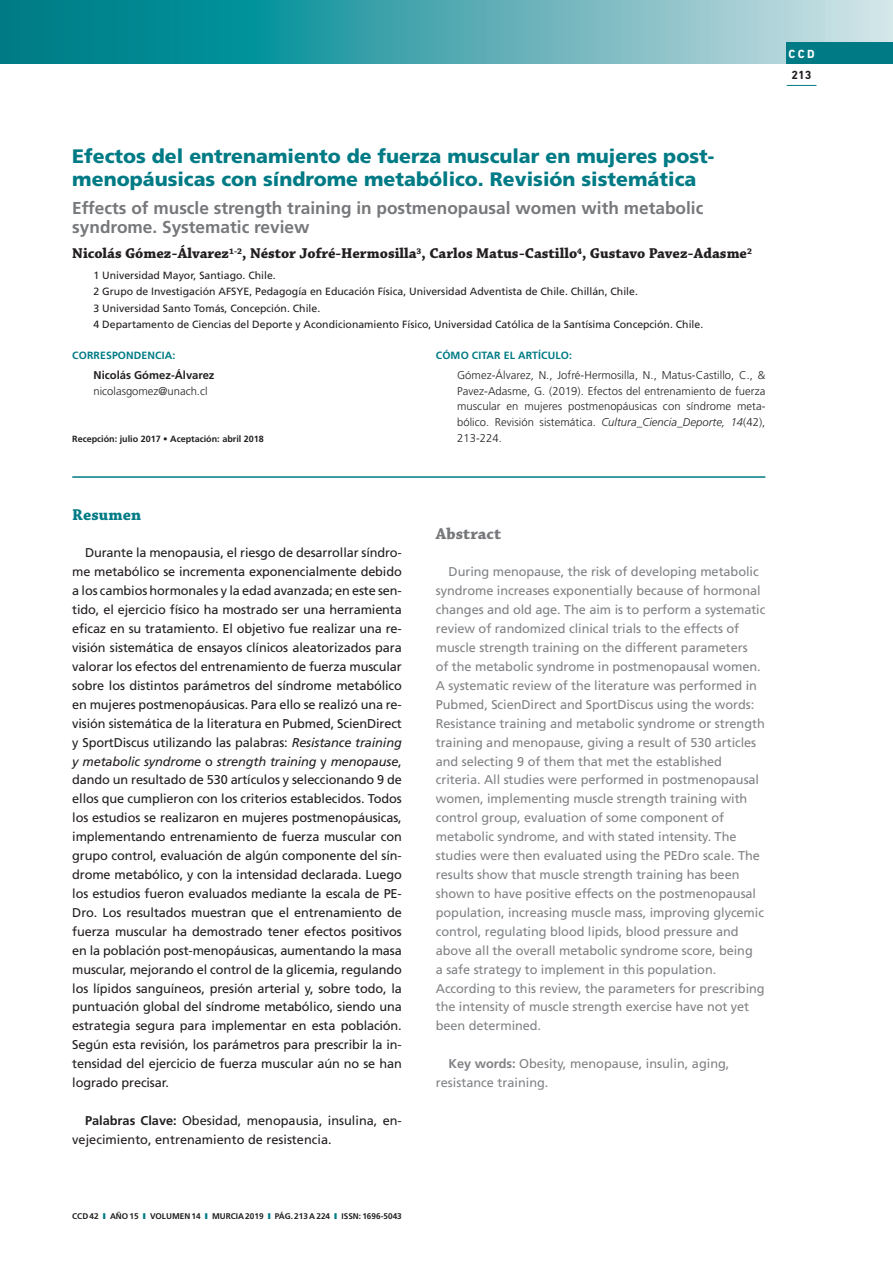
<style>
.page{position:relative;width:893px;height:1263px;background:#fff}
.page>*{position:absolute;margin:0;border:0;box-sizing:border-box;transform-origin:0 0}
._00-Titulo_español{font:900 19.5px/22.5px "Frutiger LT Std";color:#007b85}
._01-Titulo_Inglés{font:700 17.25px/19.5px "Frutiger LT Std";color:#76787b}
._06-Abstrac{font:700 16.5px "Chaparral Pro";letter-spacing:.005em;color:#76787b}
._05-Resumen{font:700 16.5px "Chaparral Pro";letter-spacing:.01em;color:#007b85}
._02-Autor{font:700 15px "Chaparral Pro";color:#231f20}
._07-Texto_Resumen{font:12.75px/18.9px "Frutiger LT Std";color:#231f20;text-align:justify}
._08-Texto_Abstract{font:12.75px/18.9px "Frutiger LT Std";letter-spacing:-.005em;color:#808285}
.t1{font:700 12px "DIN Next LT Pro";color:#fff}
.t2{font:700 12px "DIN Next LT Pro";color:#231f20}
._04-Dirección{font:300 11.25px/15.8px "Frutiger LT Std";letter-spacing:.005em;color:#231f20;text-align:justify}
._04-Dirección-2{font:700 11.25px "Frutiger LT Std";color:#231f20}
._03-Cargo{font:10.5px "Frutiger LT Std";color:#231f20}
.t3{font:700 10.5px "Frutiger LT Std";letter-spacing:.01em;color:#007b85}
.t4{font:700 9px "Frutiger LT Std";color:#231f20}
.t5{font:700 8.25px "Frutiger LT Std";color:#231f20}
.s1{font-style:italic}
.s2{font-weight:700}
.s3{font-weight:900;color:#007b85}
</style>
<div class="page">
<svg style="left:0;top:0;width:893px;height:64px"></svg>
<hr style="left:72px;top:476px;width:693px;height:2px;background:#007b85">
<div style="left:787px;top:43px;width:106px;height:21px;background:#007b85"></div>
<svg style="left:787px;top:85px;width:29px;height:1px"></svg>
<p class="t1" style="left:788px;top:47px;width:28px">CCD</p>
<p class="t2" style="left:791px;top:68px;width:22px">213</p>
<p class="_00-Titulo_español" style="left:72px;top:145px;width:643px">Efectos del entrenamiento de fuerza muscular en mujeres post&shy;menopáusicas con síndrome metabólico. Revisión sistemática</p>
<p class="_01-Titulo_Inglés" style="left:72px;top:198px;width:633px">Effects of muscle strength training in postmenopausal women with metabolic syndrome. Systematic review</p>
<p class="_02-Autor" style="left:72px;top:245px;width:681px">Nicolás Gómez-Álvarez<sup>1-2</sup>, Néstor Jofré-Hermosilla<sup>3</sup>, Carlos Matus-Castillo<sup>4</sup>, Gustavo Pavez-Adasme<sup>2</sup></p>
<p class="_03-Cargo" style="left:94px;top:269px;width:184px">1 Universidad Mayor, Santiago. Chile.</p>
<p class="_03-Cargo" style="left:94px;top:286px;width:546px">2 Grupo de Investigación AFSYE, Pedagogía en Educación Física, Universidad Adventista de Chile. Chillán, Chile.</p>
<p class="_03-Cargo" style="left:94px;top:302px;width:228px">3 Universidad Santo Tomás, Concepción. Chile.</p>
<p class="_03-Cargo" style="left:94px;top:318px;width:611px">4 Departamento de Ciencias del Deporte y Acondicionamiento Físico, Universidad Católica de la Santísima Concepción. Chile.</p>
<p class="t3" style="left:72px;top:349px;width:105px">CORRESPONDENCIA:</p>
<p class="_04-Dirección-2" style="left:94px;top:368px;width:123px">Nicolás Gómez-Álvarez</p>
<p class="_04-Dirección" style="left:94px;top:383px;width:116px">nicolasgomez@unach.cl</p>
<p class="t4" style="left:72px;top:433px;width:193px">Recepción: julio 2017 • Aceptación: abril 2018</p>
<p class="_05-Resumen" style="left:72px;top:505px;width:70px">Resumen</p>
<p class="_07-Texto_Resumen" style="left:72px;top:544px;width:331px;text-indent:13px">Durante la menopausia, el riesgo de desarrollar síndro&shy;me metabólico se incrementa exponencialmente debido a los cambios hormonales y la edad avanzada; en este sen&shy;tido, el ejercicio físico ha mostrado ser una herramienta eficaz en su tratamiento. El objetivo fue realizar una re&shy;visión sistemática de ensayos clínicos aleatorizados para valorar los efectos del entrenamiento de fuerza muscular sobre los distintos parámetros del síndrome metabólico en mujeres postmenopáusicas. Para ello se realizó una re&shy;visión sistemática de la literatura en Pubmed, ScienDirect y SportDiscus utilizando las palabras: <span class="s1">Resistance training y metabolic syndrome</span> o <span class="s1">strength training</span> y <span class="s1">menopause</span>, dando un resultado de 530 artículos y seleccionando 9 de ellos que cumplieron con los criterios establecidos. Todos los estudios se realizaron en mujeres postmenopáusicas, implementando entrenamiento de fuerza muscular con grupo control, evaluación de algún componente del sín&shy;drome metabólico, y con la intensidad declarada. Luego los estudios fueron evaluados mediante la escala de PE-Dro. Los resultados muestran que el entrenamiento de fuerza muscular ha demostrado tener efectos positivos en la población post-menopáusicas, aumentando la masa muscular, mejorando el control de la glicemia, regulando los lípidos sanguíneos, presión arterial y, sobre todo, la puntuación global del síndrome metabólico, siendo una estrategia segura para implementar en esta población.<br>Según esta revisión, los parámetros para prescribir la in&shy;tensidad del ejercicio de fuerza muscular aún no se han logrado precisar.</p>
<p class="_07-Texto_Resumen" style="left:72px;top:1111px;width:331px;text-indent:13px"><span class="s2">Palabras Clave:</span> Obesidad, menopausia, insulina, en&shy;vejecimiento, entrenamiento de resistencia.</p>
<p class="t5" style="left:72px;top:1211px;width:331px">CCD 42 <span class="s3">I</span> AÑO 15 <span class="s3">I</span> VOLUMEN 14 <span class="s3">I</span> MURCIA 2019 <span class="s3">I</span> PÁG. 213 A 224 <span class="s3">I</span> ISSN: 1696-5043</p>
<p class="t3" style="left:436px;top:349px;width:138px">CÓMO CITAR EL ARTÍCULO:</p>
<p class="_04-Dirección" style="left:457px;top:367px;width:310px">Gómez-Álvarez, N., Jofré-Hermosilla, N., Matus-Castillo, C., &amp; Pavez-Adasme, G. (2019). Efectos del entrenamiento de fuerza muscular en mujeres postmenopáusicas con síndrome meta&shy;bólico. Revisión sistemática. <span class="s1">Cultura_Ciencia_Deporte, 14</span>(42), 213-224.</p>
<p class="_06-Abstrac" style="left:436px;top:524px;width:67px">Abstract</p>
<p class="_08-Texto_Abstract" style="left:436px;top:562px;width:331px;text-indent:13px">During menopause, the risk of developing metabolic syndrome increases exponentially because of hormonal changes and old age. The aim is to perform a systematic review of randomized clinical trials to the effects of muscle strength training on the different parameters<br>of the metabolic syndrome in postmenopausal women.<br>A systematic review of the literature was performed in Pubmed, ScienDirect and SportDiscus using the words:<br>Resistance training and metabolic syndrome or strength training and menopause, giving a result of 530 articles and selecting 9 of them that met the established criteria. All studies were performed in postmenopausal women, implementing muscle strength training with control group, evaluation of some component of metabolic syndrome, and with stated intensity. The studies were then evaluated using the PEDro scale. The results show that muscle strength training has been shown to have positive effects on the postmenopausal population, increasing muscle mass, improving glycemic control, regulating blood lipids, blood pressure and above all the overall metabolic syndrome score, being<br>a safe strategy to implement in this population.<br>According to this review, the parameters for prescribing the intensity of muscle strength exercise have not yet been determined.</p>
<p class="_08-Texto_Abstract" style="left:436px;top:1054px;width:295px;text-indent:13px"><span class="s2">Key words:</span> Obesity, menopause, insulin, aging, resistance training.</p>
</div>
